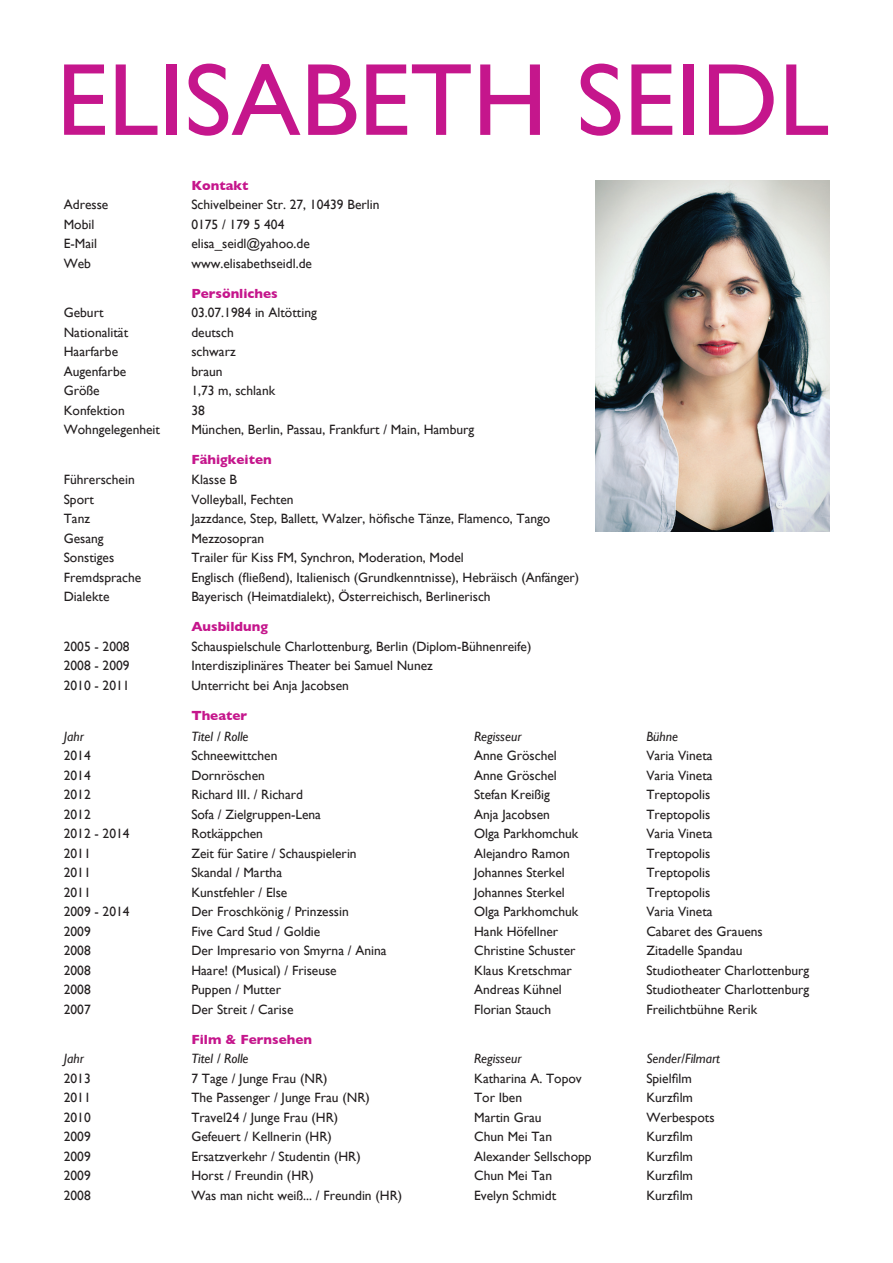
<style>
.page{position:relative;width:893px;height:1263px;background:#fff}
.page>*{position:absolute;margin:0;border:0;box-sizing:border-box;transform-origin:0 0}
.t1{font:103.2px "Gill Sans";color:#c5168c}
.t2{font:13.5px "Gill Sans";color:#231f20}
.t3{font:italic 13.5px "Gill Sans";color:#231f20}
.t4{font:700 13.5px "Gill Sans";color:#c5168c}
</style>
<div class="page">
<img style="left:596px;top:180px;width:234px;height:352px">
<p class="t1" style="left:56px;top:39px;width:774px">ELISABETH SEIDL</p>
<p class="t4" style="left:191px;top:177px;width:59px">Kontakt</p>
<p class="t2" style="left:64px;top:197px;width:46px">Adresse</p>
<p class="t2" style="left:191px;top:197px;width:190px">Schivelbeiner Str. 27, 10439 Berlin</p>
<p class="t2" style="left:64px;top:216px;width:32px">Mobil</p>
<p class="t2" style="left:191px;top:216px;width:95px">0175 / 179 5 404</p>
<p class="t2" style="left:64px;top:236px;width:35px">E-Mail</p>
<p class="t2" style="left:191px;top:236px;width:120px">elisa_seidl@yahoo.de</p>
<p class="t2" style="left:64px;top:255px;width:29px">Web</p>
<p class="t2" style="left:191px;top:255px;width:122px">www.elisabethseidl.de</p>
<p class="t4" style="left:191px;top:285px;width:88px">Persönliches</p>
<p class="t2" style="left:64px;top:305px;width:41px">Geburt</p>
<p class="t2" style="left:191px;top:305px;width:127px">03.07.1984 in Altötting</p>
<p class="t2" style="left:64px;top:324px;width:66px">Nationalität</p>
<p class="t2" style="left:191px;top:324px;width:44px">deutsch</p>
<p class="t2" style="left:64px;top:344px;width:56px">Haarfarbe</p>
<p class="t2" style="left:191px;top:344px;width:46px">schwarz</p>
<p class="t2" style="left:64px;top:363px;width:64px">Augenfarbe</p>
<p class="t2" style="left:191px;top:363px;width:33px">braun</p>
<p class="t2" style="left:64px;top:383px;width:38px">Größe</p>
<p class="t2" style="left:191px;top:383px;width:85px">1,73 m, schlank</p>
<p class="t2" style="left:64px;top:402px;width:63px">Konfektion</p>
<p class="t2" style="left:191px;top:402px;width:15px">38</p>
<p class="t2" style="left:64px;top:422px;width:98px">Wohngelegenheit</p>
<p class="t2" style="left:191px;top:422px;width:284px">München, Berlin, Passau, Frankfurt / Main, Hamburg</p>
<p class="t4" style="left:191px;top:452px;width:82px">Fähigkeiten</p>
<p class="t2" style="left:64px;top:471px;width:73px">Führerschein</p>
<p class="t2" style="left:191px;top:471px;width:47px">Klasse B</p>
<p class="t2" style="left:64px;top:491px;width:32px">Sport</p>
<p class="t2" style="left:191px;top:491px;width:104px">Volleyball, Fechten</p>
<p class="t2" style="left:64px;top:510px;width:28px">Tanz</p>
<p class="t2" style="left:191px;top:510px;width:361px">Jazzdance, Step, Ballett, Walzer, höfische Tänze, Flamenco, Tango</p>
<p class="t2" style="left:64px;top:530px;width:41px">Gesang</p>
<p class="t2" style="left:191px;top:530px;width:74px">Mezzosopran</p>
<p class="t2" style="left:64px;top:549px;width:52px">Sonstiges</p>
<p class="t2" style="left:191px;top:549px;width:274px">Trailer für Kiss FM, Synchron, Moderation, Model</p>
<p class="t2" style="left:64px;top:569px;width:79px">Fremdsprache</p>
<p class="t2" style="left:191px;top:569px;width:389px">Englisch (fließend), Italienisch (Grundkenntnisse), Hebräisch (Anfänger)</p>
<p class="t2" style="left:64px;top:588px;width:47px">Dialekte</p>
<p class="t2" style="left:191px;top:588px;width:301px">Bayerisch (Heimatdialekt), Österreichisch, Berlinerisch</p>
<p class="t4" style="left:191px;top:618px;width:78px">Ausbildung</p>
<p class="t2" style="left:64px;top:638px;width:67px">2005 - 2008</p>
<p class="t2" style="left:191px;top:638px;width:342px">Schauspielschule Charlottenburg, Berlin (Diplom-Bühnenreife)</p>
<p class="t2" style="left:64px;top:657px;width:67px">2008 - 2009</p>
<p class="t2" style="left:191px;top:657px;width:243px">Interdisziplinäres Theater bei Samuel Nunez</p>
<p class="t2" style="left:64px;top:677px;width:67px">2010 - 2011</p>
<p class="t2" style="left:191px;top:677px;width:159px">Unterricht bei Anja Jacobsen</p>
<p class="t4" style="left:191px;top:707px;width:57px">Theater</p>
<p class="t3" style="left:64px;top:728px;width:22px">Jahr</p>
<p class="t3" style="left:191px;top:728px;width:59px">Titel / Rolle</p>
<p class="t3" style="left:474px;top:728px;width:49px">Regisseur</p>
<p class="t3" style="left:646px;top:728px;width:33px">Bühne</p>
<p class="t2" style="left:64px;top:747px;width:28px">2014</p>
<p class="t2" style="left:191px;top:747px;width:88px">Schneewittchen</p>
<p class="t2" style="left:474px;top:747px;width:84px">Anne Gröschel</p>
<p class="t2" style="left:646px;top:747px;width:68px">Varia Vineta</p>
<p class="t2" style="left:64px;top:767px;width:28px">2014</p>
<p class="t2" style="left:191px;top:767px;width:75px">Dornröschen</p>
<p class="t2" style="left:474px;top:767px;width:84px">Anne Gröschel</p>
<p class="t2" style="left:646px;top:767px;width:68px">Varia Vineta</p>
<p class="t2" style="left:64px;top:786px;width:28px">2012</p>
<p class="t2" style="left:191px;top:786px;width:113px">Richard III. / Richard</p>
<p class="t2" style="left:474px;top:786px;width:77px">Stefan Kreißig</p>
<p class="t2" style="left:646px;top:786px;width:65px">Treptopolis</p>
<p class="t2" style="left:64px;top:806px;width:28px">2012</p>
<p class="t2" style="left:191px;top:806px;width:131px">Sofa / Zielgruppen-Lena</p>
<p class="t2" style="left:474px;top:806px;width:77px">Anja Jacobsen</p>
<p class="t2" style="left:646px;top:806px;width:65px">Treptopolis</p>
<p class="t2" style="left:64px;top:825px;width:67px">2012 - 2014</p>
<p class="t2" style="left:191px;top:825px;width:73px">Rotkäppchen</p>
<p class="t2" style="left:474px;top:825px;width:106px">Olga Parkhomchuk</p>
<p class="t2" style="left:646px;top:825px;width:68px">Varia Vineta</p>
<p class="t2" style="left:64px;top:845px;width:28px">2011</p>
<p class="t2" style="left:191px;top:845px;width:167px">Zeit für Satire / Schauspielerin</p>
<p class="t2" style="left:474px;top:845px;width:97px">Alejandro Ramon</p>
<p class="t2" style="left:646px;top:845px;width:65px">Treptopolis</p>
<p class="t2" style="left:64px;top:864px;width:28px">2011</p>
<p class="t2" style="left:191px;top:864px;width:92px">Skandal / Martha</p>
<p class="t2" style="left:474px;top:864px;width:92px">Johannes Sterkel</p>
<p class="t2" style="left:646px;top:864px;width:65px">Treptopolis</p>
<p class="t2" style="left:64px;top:884px;width:28px">2011</p>
<p class="t2" style="left:191px;top:884px;width:98px">Kunstfehler / Else</p>
<p class="t2" style="left:474px;top:884px;width:92px">Johannes Sterkel</p>
<p class="t2" style="left:646px;top:884px;width:65px">Treptopolis</p>
<p class="t2" style="left:64px;top:903px;width:67px">2009 - 2014</p>
<p class="t2" style="left:191px;top:903px;width:159px">Der Froschkönig / Prinzessin</p>
<p class="t2" style="left:474px;top:903px;width:106px">Olga Parkhomchuk</p>
<p class="t2" style="left:646px;top:903px;width:68px">Varia Vineta</p>
<p class="t2" style="left:64px;top:923px;width:28px">2009</p>
<p class="t2" style="left:191px;top:923px;width:131px">Five Card Stud / Goldie</p>
<p class="t2" style="left:474px;top:923px;width:86px">Hank Höfellner</p>
<p class="t2" style="left:646px;top:923px;width:118px">Cabaret des Grauens</p>
<p class="t2" style="left:64px;top:942px;width:28px">2008</p>
<p class="t2" style="left:191px;top:942px;width:197px">Der Impresario von Smyrna / Anina</p>
<p class="t2" style="left:474px;top:942px;width:103px">Christine Schuster</p>
<p class="t2" style="left:646px;top:942px;width:98px">Zitadelle Spandau</p>
<p class="t2" style="left:64px;top:962px;width:28px">2008</p>
<p class="t2" style="left:191px;top:962px;width:147px">Haare! (Musical) / Friseuse</p>
<p class="t2" style="left:474px;top:962px;width:99px">Klaus Kretschmar</p>
<p class="t2" style="left:646px;top:962px;width:164px">Studiotheater Charlottenburg</p>
<p class="t2" style="left:64px;top:981px;width:28px">2008</p>
<p class="t2" style="left:191px;top:981px;width:91px">Puppen / Mutter</p>
<p class="t2" style="left:474px;top:981px;width:89px">Andreas Kühnel</p>
<p class="t2" style="left:646px;top:981px;width:164px">Studiotheater Charlottenburg</p>
<p class="t2" style="left:64px;top:1001px;width:28px">2007</p>
<p class="t2" style="left:191px;top:1001px;width:104px">Der Streit / Carise</p>
<p class="t2" style="left:474px;top:1001px;width:79px">Florian Stauch</p>
<p class="t2" style="left:646px;top:1001px;width:112px">Freilichtbühne Rerik</p>
<p class="t4" style="left:191px;top:1031px;width:122px">Film &amp; Fernsehen</p>
<p class="t3" style="left:64px;top:1051px;width:22px">Jahr</p>
<p class="t3" style="left:191px;top:1051px;width:59px">Titel / Rolle</p>
<p class="t3" style="left:474px;top:1051px;width:49px">Regisseur</p>
<p class="t3" style="left:646px;top:1051px;width:75px">Sender/Filmart</p>
<p class="t2" style="left:64px;top:1070px;width:28px">2013</p>
<p class="t2" style="left:191px;top:1070px;width:138px">7 Tage / Junge Frau (NR)</p>
<p class="t2" style="left:474px;top:1070px;width:109px">Katharina A. Topov</p>
<p class="t2" style="left:646px;top:1070px;width:47px">Spielfilm</p>
<p class="t2" style="left:64px;top:1089px;width:28px">2011</p>
<p class="t2" style="left:191px;top:1089px;width:180px">The Passenger / Junge Frau (NR)</p>
<p class="t2" style="left:474px;top:1089px;width:50px">Tor Iben</p>
<p class="t2" style="left:646px;top:1089px;width:48px">Kurzfilm</p>
<p class="t2" style="left:64px;top:1109px;width:28px">2010</p>
<p class="t2" style="left:191px;top:1109px;width:148px">Travel24 / Junge Frau (HR)</p>
<p class="t2" style="left:474px;top:1109px;width:69px">Martin Grau</p>
<p class="t2" style="left:646px;top:1109px;width:70px">Werbespots</p>
<p class="t2" style="left:64px;top:1128px;width:28px">2009</p>
<p class="t2" style="left:191px;top:1128px;width:142px">Gefeuert / Kellnerin (HR)</p>
<p class="t2" style="left:474px;top:1128px;width:79px">Chun Mei Tan</p>
<p class="t2" style="left:646px;top:1128px;width:48px">Kurzfilm</p>
<p class="t2" style="left:64px;top:1148px;width:28px">2009</p>
<p class="t2" style="left:191px;top:1148px;width:171px">Ersatzverkehr / Studentin (HR)</p>
<p class="t2" style="left:474px;top:1148px;width:119px">Alexander Sellschopp</p>
<p class="t2" style="left:646px;top:1148px;width:48px">Kurzfilm</p>
<p class="t2" style="left:64px;top:1167px;width:28px">2009</p>
<p class="t2" style="left:191px;top:1167px;width:124px">Horst / Freundin (HR)</p>
<p class="t2" style="left:474px;top:1167px;width:79px">Chun Mei Tan</p>
<p class="t2" style="left:646px;top:1167px;width:48px">Kurzfilm</p>
<p class="t2" style="left:64px;top:1187px;width:28px">2008</p>
<p class="t2" style="left:191px;top:1187px;width:212px">Was man nicht weiß... / Freundin (HR)</p>
<p class="t2" style="left:474px;top:1187px;width:84px">Evelyn Schmidt</p>
<p class="t2" style="left:646px;top:1187px;width:48px">Kurzfilm</p>
</div>
